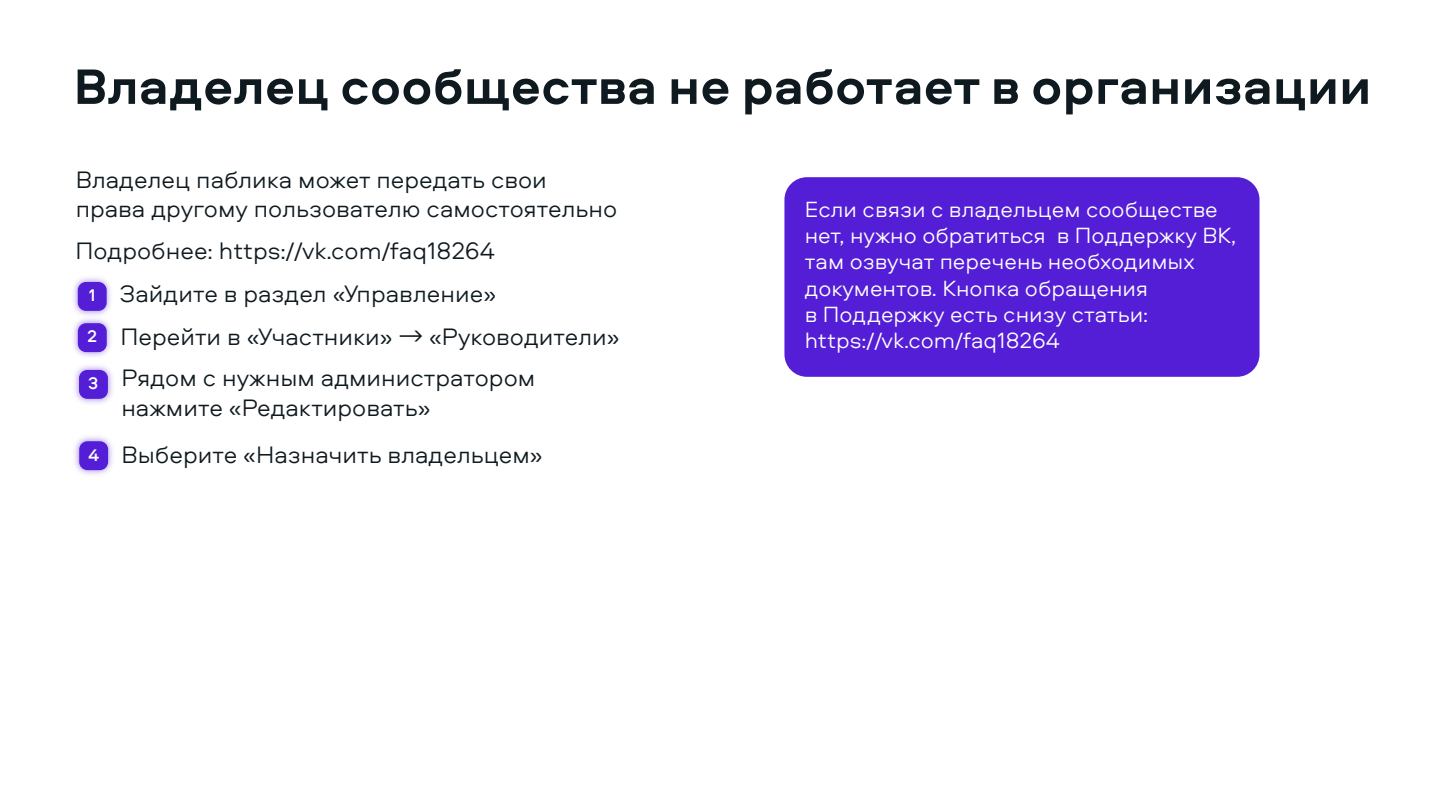
<style>
.page{position:relative;width:1440px;height:810px;background:#fff}
.page>*{position:absolute;margin:0;border:0;box-sizing:border-box;transform-origin:0 0}
.t1{font:700 51.75px "Aeroport";color:#0f1a20}
.t2{font:300 24.83px/42.5px "Aeroport";color:#0f1a20}
.t3{font:300 22.95px/26.2px "Aeroport";color:#fff}
.t4{font:500 17.55px "Aeroport";color:#fff}
.s1{font-weight:500;font-size:17.55px;color:#fff}
</style>
<div class="page">
<img style="left:73px;top:320px;width:40px;height:84px">
<div style="left:79px;top:370px;width:29px;height:29px;background:#541ed6;border-radius:8px"></div>
<div style="left:78px;top:323px;width:29px;height:29px;background:#541ed6;border-radius:8px"></div>
<img style="left:73px;top:277px;width:38px;height:43px">
<div style="left:78px;top:282px;width:29px;height:29px;background:#541ed6;border-radius:8px"></div>
<div style="left:784px;top:177px;width:476px;height:200px;background:#541ed6;border-radius:22px"></div>
<img style="left:74px;top:436px;width:39px;height:39px">
<div style="left:79px;top:441px;width:29px;height:29px;background:#541ed6;border-radius:8px"></div>
<h1 class="t1" style="left:74px;top:49px;width:1299px">Владелец сообщества не работает в организации</h1>
<p class="t2" style="left:76px;top:164px;width:543px;line-height:29.2px">Владелец паблика может передать свои права другому пользователю самостоятельно</p>
<p class="t2" style="left:120px;top:228px;width:501px;text-indent:-45px">Подробнее: https://vk.com/faq18264<br>Зайдите в раздел «Управление»<br>Перейти в «Участники» → «Руководители» Рядом с нужным администратором</p>
<p class="t2" style="left:121px;top:385px;width:311px">нажмите «Редактировать»</p>
<p class="t4" style="left:89px;top:283px;width:8px">1</p>
<p class="t4" style="left:87px;top:324px;width:12px">2</p>
<p class="t4" style="left:88px;top:371px;width:12px">3</p>
<p class="t2" style="left:88px;top:432px;width:456px"><span class="s1">4</span> Выберите «Назначить владельцем»</p>
<p class="t3" style="left:805px;top:195px;width:433px">Если связи с владельцем сообществе нет, нужно обратиться в Поддержку ВК, там озвучат перечень необходимых документов. Кнопка обращения<br>в Поддержку есть снизу статьи: https://vk.com/faq18264</p>
</div>
